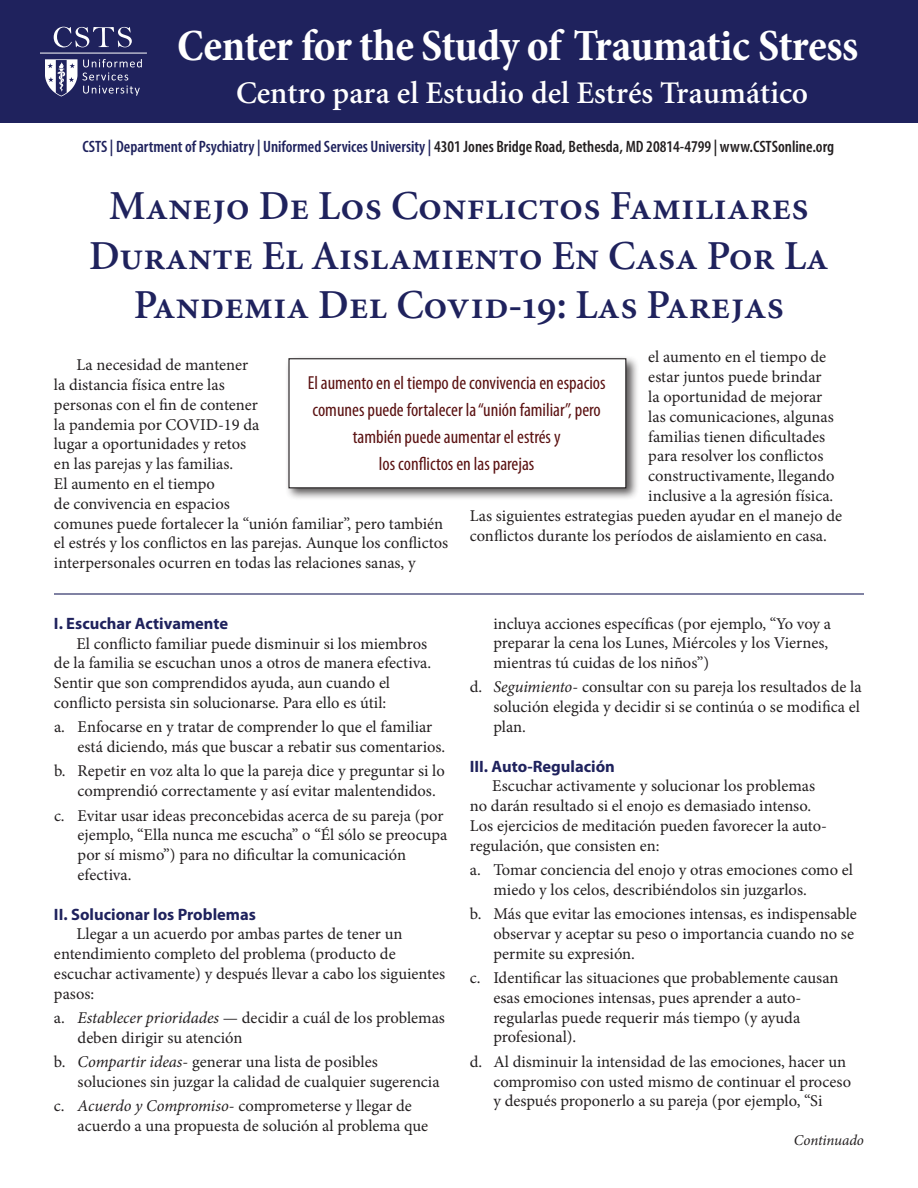
<style>
.page{position:relative;width:918px;height:1188px;background:#fff}
.page>*{position:absolute;margin:0;border:0;box-sizing:border-box;transform-origin:0 0}
.Subhead_2{font:700 condensed 45px "Minion Pro";letter-spacing:-.015em;color:#fff}
.t1{font:41.25px/49.5px "Minion Semibold SC";color:#1f225d;text-align:center}
.t2{font:600 31.5px "Minion";color:#fff}
.PQ_centered{font:condensed 18.9px/27px "Myriad Pro";color:#5b1212;text-align:center}
.hang_no_Ding{font:16.5px/19.8px "Minion Pro";color:#231f20}
.text{font:16.5px/19.8px "Minion Pro";color:#231f20}
.text-2{font:600 condensed 16.5px "Myriad Pro";color:#231f20}
.t3{font:700 16.5px "Myriad Pro";color:#1f225d}
.text-3{font:italic 15px "Minion Pro";letter-spacing:-.005em;color:#231f20}
.s1{color:#1f225d}
.s2{font-style:italic}
</style>
<div class="page">
<div style="left:0;top:0;width:918px;height:123px;background:#1f225d"></div>
<svg style="left:83px;top:59px;width:59px;height:37px"></svg>
<svg style="left:45px;top:59px;width:32px;height:38px"></svg>
<hr style="left:40px;top:53px;width:107px;height:1px;background:#fff">
<svg style="left:54px;top:27px;width:78px;height:20px"></svg>
<div style="left:285px;top:355px;width:354px;height:146px;background:#231f20;opacity:.75"></div>
<div style="left:289px;top:359px;width:337px;height:129px;background:#fff"></div>
<div style="left:288px;top:358px;width:338px;height:130px;border:1px solid #231f20"></div>
<hr style="left:54px;top:593px;width:810px;height:2px;background:#1f225d">
<p class="Subhead_2" style="left:177px;top:15px;width:683px">Center for the Study of Traumatic Stress</p>
<p class="t2" style="left:236px;top:77px;width:574px">Centro para el Estudio del Estrés Traumático</p>
<p class="text-2" style="left:82px;top:138px;width:753px"><span class="s1">CSTS | Department of Psychiatry | Uniformed Services University |</span> 4301 Jones Bridge Road, Bethesda, MD 20814-4799 | www.CSTSonline.org</p>
<p class="t1" style="left:89px;top:182px;width:741px">Manejo De Los Conflictos Familiares<br>Durante El Aislamiento En Casa Por La<br>Pandemia Del Covid-19: Las Parejas</p>
<p class="text" style="left:54px;top:355px;width:396px;text-indent:23px">La necesidad de mantener<br>la distancia física entre las<br>personas con el fin de contener<br>la pandemia por COVID-19 da<br>lugar a oportunidades y retos<br>en las parejas y las familias.<br>El aumento en el tiempo<br>de convivencia en espacios<br>comunes puede fortalecer la “unión familiar”, pero también el estrés y los conflictos en las parejas. Aunque los conflictos interpersonales ocurren en todas las relaciones sanas, y</p>
<p class="text" style="left:648px;top:347px;width:179px">el aumento en el tiempo de</p>
<p class="text" style="left:648px;top:367px;width:175px">estar juntos puede brindar</p>
<p class="text" style="left:648px;top:387px;width:176px">la oportunidad de mejorar</p>
<p class="text" style="left:648px;top:407px;width:187px">las comunicaciones, algunas</p>
<p class="text" style="left:648px;top:427px;width:178px">familias tienen dificultades</p>
<p class="text" style="left:648px;top:446px;width:177px">para resolver los conflictos</p>
<p class="text" style="left:648px;top:466px;width:188px">constructivamente, llegando</p>
<p class="text" style="left:648px;top:486px;width:187px">inclusive a la agresión física.</p>
<p class="text" style="left:470px;top:506px;width:374px">Las siguientes estrategias pueden ayudar en el manejo de</p>
<p class="text" style="left:470px;top:526px;width:359px">conflictos durante los períodos de aislamiento en casa.</p>
<p class="PQ_centered" style="left:308px;top:370px;width:299px">El aumento en el tiempo de convivencia en espacios comunes puede fortalecer la “unión familiar”, pero también puede aumentar el estrés y</p>
<p class="PQ_centered" style="left:379px;top:451px;width:157px">los conflictos en las parejas</p>
<p class="t3" style="left:54px;top:614px;width:176px">I. Escuchar Activamente</p>
<p class="text" style="left:54px;top:634px;width:379px;text-indent:23px">El conflicto familiar puede disminuir si los miembros de la familia se escuchan unos a otros de manera efectiva.<br>Sentir que son comprendidos ayuda, aun cuando el conflicto persista sin solucionarse. Para ello es útil:</p>
<p class="hang_no_Ding" style="left:78px;top:717px;width:369px;text-indent:-24px">a. Enfocarse en y tratar de comprender lo que el familiar está diciendo, más que buscar a rebatir sus comentarios.</p>
<p class="hang_no_Ding" style="left:78px;top:761px;width:369px;text-indent:-24px">b. Repetir en voz alta lo que la pareja dice y preguntar si lo comprendió correctamente y así evitar malentendidos.</p>
<p class="hang_no_Ding" style="left:78px;top:805px;width:371px;text-indent:-24px">c. Evitar usar ideas preconcebidas acerca de su pareja (por ejemplo, “Ella nunca me escucha” o “Él sólo se preocupa por sí mismo”) para no dificultar la comunicación efectiva.</p>
<p class="t3" style="left:54px;top:905px;width:204px">II. Solucionar los Problemas</p>
<p class="text" style="left:54px;top:924px;width:393px;text-indent:23px">Llegar a un acuerdo por ambas partes de tener un entendimiento completo del problema (producto de escuchar activamente) y después llevar a cabo los siguientes pasos:</p>
<p class="hang_no_Ding" style="left:78px;top:1008px;width:369px;text-indent:-24px">a. <span class="s2">Establecer prioridades</span> — decidir a cuál de los problemas deben dirigir su atención</p>
<p class="hang_no_Ding" style="left:78px;top:1052px;width:364px;text-indent:-24px">b. <span class="s2">Compartir ideas</span>- generar una lista de posibles soluciones sin juzgar la calidad de cualquier sugerencia</p>
<p class="hang_no_Ding" style="left:78px;top:1096px;width:352px;text-indent:-24px">c. <span class="s2">Acuerdo y Compromiso</span>- comprometerse y llegar de acuerdo a una propuesta de solución al problema que</p>
<p class="hang_no_Ding" style="left:493px;top:613px;width:339px">incluya acciones específicas (por ejemplo, “Yo voy a preparar la cena los Lunes, Miércoles y los Viernes, mientras tú cuidas de los niños”)</p>
<p class="hang_no_Ding" style="left:493px;top:677px;width:370px;text-align:justify;text-indent:-24px">d. <span class="s2">Seguimiento</span>- consultar con su pareja los resultados de la solución elegida y decidir si se continúa o se modifica el plan.</p>
<p class="t3" style="left:470px;top:757px;width:147px">III. Auto-Regulación</p>
<p class="text" style="left:470px;top:776px;width:359px;text-indent:23px">Escuchar activamente y solucionar los problemas no darán resultado si el enojo es demasiado intenso.<br>Los ejercicios de meditación pueden favorecer la auto&shy;regulación, que consisten en:</p>
<p class="hang_no_Ding" style="left:493px;top:860px;width:361px;text-indent:-24px">a. Tomar conciencia del enojo y otras emociones como el miedo y los celos, describiéndolos sin juzgarlos.</p>
<p class="hang_no_Ding" style="left:493px;top:904px;width:365px;text-indent:-24px">b. Más que evitar las emociones intensas, es indispensable observar y aceptar su peso o importancia cuando no se permite su expresión.</p>
<p class="hang_no_Ding" style="left:493px;top:968px;width:347px;text-indent:-24px">c. Identificar las situaciones que probablemente causan esas emociones intensas, pues aprender a auto&shy;regularlas puede requerir más tiempo (y ayuda profesional).</p>
<p class="hang_no_Ding" style="left:493px;top:1052px;width:359px;text-indent:-24px">d. Al disminuir la intensidad de las emociones, hacer un compromiso con usted mismo de continuar el proceso y después proponerlo a su pareja (por ejemplo, “Si</p>
<p class="text-3" style="left:794px;top:1131px;width:72px">Continuado</p>
</div>
